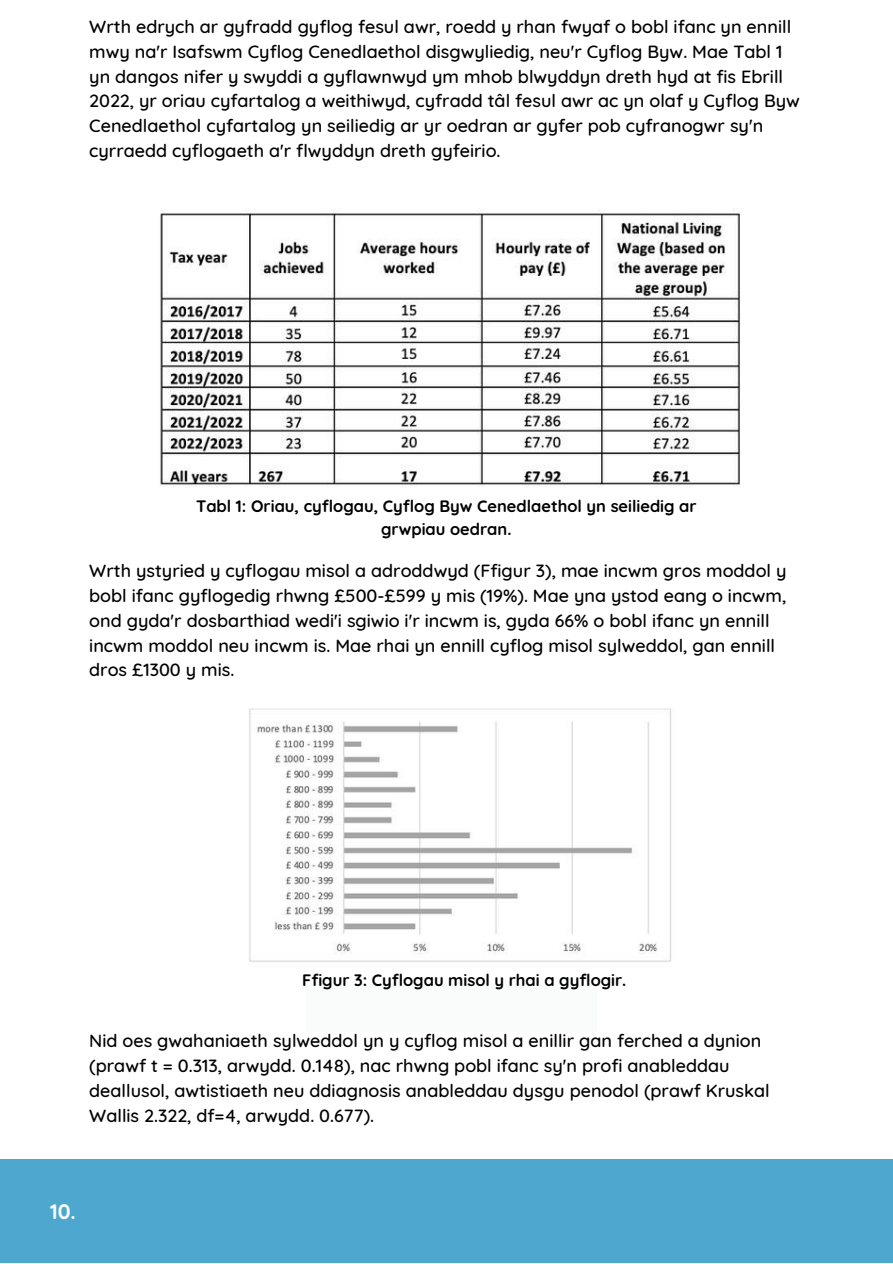
<style>
.page{position:relative;width:893px;height:1264px;background:#fff}
.page>*{position:absolute;margin:0;border:0;box-sizing:border-box;transform-origin:0 0}
.t1{font:700 21px "Quicksand";color:#fafcfb}
.t2{font:500 18px/24.8px "Quicksand";color:#000}
.t3{font:700 16.5px/22.5px "Quicksand";color:#000;text-align:center}
</style>
<div class="page">
<div style="left:0;top:1159px;width:892px;height:103px;background:#4ea7cf"></div>
<img style="left:160px;top:208px;width:581px;height:279px">
<img style="left:248px;top:708px;width:424px;height:254px">
<div style="left:306px;top:984px;width:291px;height:47px;background:#fafcfb"></div>
<p class="t2" style="left:89px;top:14px;width:712px">Wrth edrych ar gyfradd gyflog fesul awr, roedd y rhan fwyaf o bobl ifanc yn ennill mwy na'r Isafswm Cyflog Cenedlaethol disgwyliedig, neu'r Cyflog Byw. Mae Tabl 1 yn dangos nifer y swyddi a gyflawnwyd ym mhob blwyddyn dreth hyd at fis Ebrill 2022, yr oriau cyfartalog a weithiwyd, cyfradd tâl fesul awr ac yn olaf y Cyflog Byw Cenedlaethol cyfartalog yn seiliedig ar yr oedran ar gyfer pob cyfranogwr sy'n cyrraedd cyflogaeth a'r flwyddyn dreth gyfeirio.</p>
<p class="t3" style="left:196px;top:495px;width:502px">Tabl 1: Oriau, cyflogau, Cyflog Byw Cenedlaethol yn seiliedig ar grwpiau oedran.</p>
<p class="t2" style="left:89px;top:558px;width:698px">Wrth ystyried y cyflogau misol a adroddwyd (Ffigur 3), mae incwm gros moddol y bobl ifanc gyflogedig rhwng £500-£599 y mis (19%). Mae yna ystod eang o incwm, ond gyda'r dosbarthiad wedi'i sgiwio i'r incwm is, gyda 66% o bobl ifanc yn ennill incwm moddol neu incwm is. Mae rhai yn ennill cyflog misol sylweddol, gan ennill dros £1300 y mis.</p>
<p class="t3" style="left:302px;top:968px;width:326px">Ffigur 3: Cyflogau misol y rhai a gyflogir.</p>
<p class="t2" style="left:89px;top:1028px;width:682px">Nid oes gwahaniaeth sylweddol yn y cyflog misol a enillir gan ferched a dynion (prawf t = 0.313, arwydd. 0.148), nac rhwng pobl ifanc sy'n profi anableddau deallusol, awtistiaeth neu ddiagnosis anableddau dysgu penodol (prawf Kruskal Wallis 2.322, df=4, arwydd. 0.677).</p>
<p class="t1" style="left:50px;top:1197px;width:27px">10.</p>
</div>
